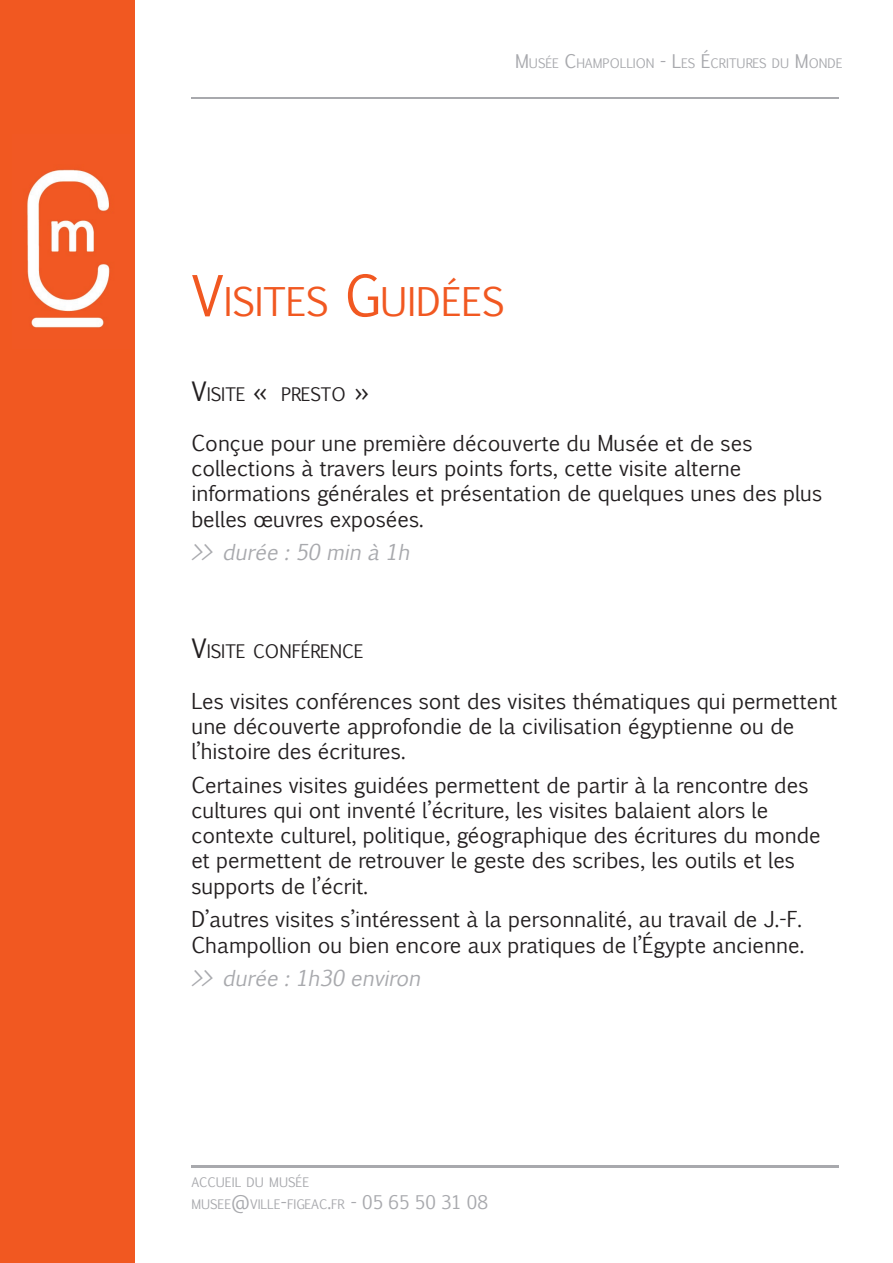
<style>
.page{position:relative;width:893px;height:1263px;background:#fff}
.page>*{position:absolute;margin:0;border:0;box-sizing:border-box;transform-origin:0 0}
.t1{font:37.8px "Euphemia CAS";color:#f15821}
.t2{font:21px/25.2px "Euphemia CAS";color:#231f20}
.t3{font:italic 21px "Euphemia CAS";color:#a8a9ad}
.t4{font:17.85px "Euphemia CAS";color:#231f20}
.t5{font:12.6px/21.6px "Euphemia CAS";color:#a8a9ad}
.s1{font-size:18px}
.s2{font-size:54px}
.s3{font-size:25.5px}
</style>
<div class="page">
<div style="left:0;top:0;width:134px;height:1263px;background:#f15821"></div>
<hr style="left:191px;top:97px;width:648px;height:2px;background:#a8a9ad">
<img style="left:27px;top:169px;width:83px;height:159px">
<hr style="left:191px;top:1165px;width:648px;height:2px;background:#a8a9ad">
<p class="t5" style="left:515px;top:52px;width:329px"><span class="s1">M</span>USÉE <span class="s1">C</span>HAMPOLLION <span class="s1">- L</span>ES <span class="s1">É</span>CRITURES DU <span class="s1">M</span>ONDE</p>
<h1 class="t1" style="left:191px;top:275px;width:314px"><span class="s2">V</span>ISITES <span class="s2">G</span>UIDÉES</h1>
<p class="t4" style="left:191px;top:381px;width:179px"><span class="s3">V</span>ISITE <span class="s3">«</span> PRESTO <span class="s3">»</span></p>
<p class="t2" style="left:191px;top:430px;width:632px">Conçue pour une première découverte du Musée et de ses collections à travers leurs points forts, cette visite alterne informations générales et présentation de quelques unes des plus belles œuvres exposées.</p>
<p class="t3" style="left:191px;top:537px;width:225px">&gt;&gt; durée:50minà1h</p>
<p class="t4" style="left:191px;top:639px;width:174px"><span class="s3">V</span>ISITE CONFÉRENCE</p>
<p class="t2" style="left:191px;top:688px;width:648px">Les visites conférences sont des visites thématiques qui permettent une découverte approfondie de la civilisation égyptienne ou de l’histoire des écritures.</p>
<p class="t2" style="left:191px;top:772px;width:631px">Certaines visites guidées permettent de partir à la rencontre des cultures qui ont inventé l’écriture, les visites balaient alors le contexte culturel, politique, géographique des écritures du monde et permettent de retrouver le geste des scribes, les outils et les supports de l’écrit.</p>
<p class="t2" style="left:191px;top:907px;width:614px">D’autres visites s’intéressent à la personnalité, au travail de J.-F.<br>Champollion ou bien encore aux pratiques de l’Égypte ancienne.</p>
<p class="t3" style="left:191px;top:963px;width:236px">&gt;&gt; durée:1h30environ</p>
<p class="t5" style="left:191px;top:1172px;width:298px">ACCUEIL DU MUSÉE<br>MUSEE<span class="s1">@</span>VILLE<span class="s1">-</span>FIGEAC<span class="s1">.</span>FR <span class="s1">- 05 65 50 31 08</span></p>
</div>
